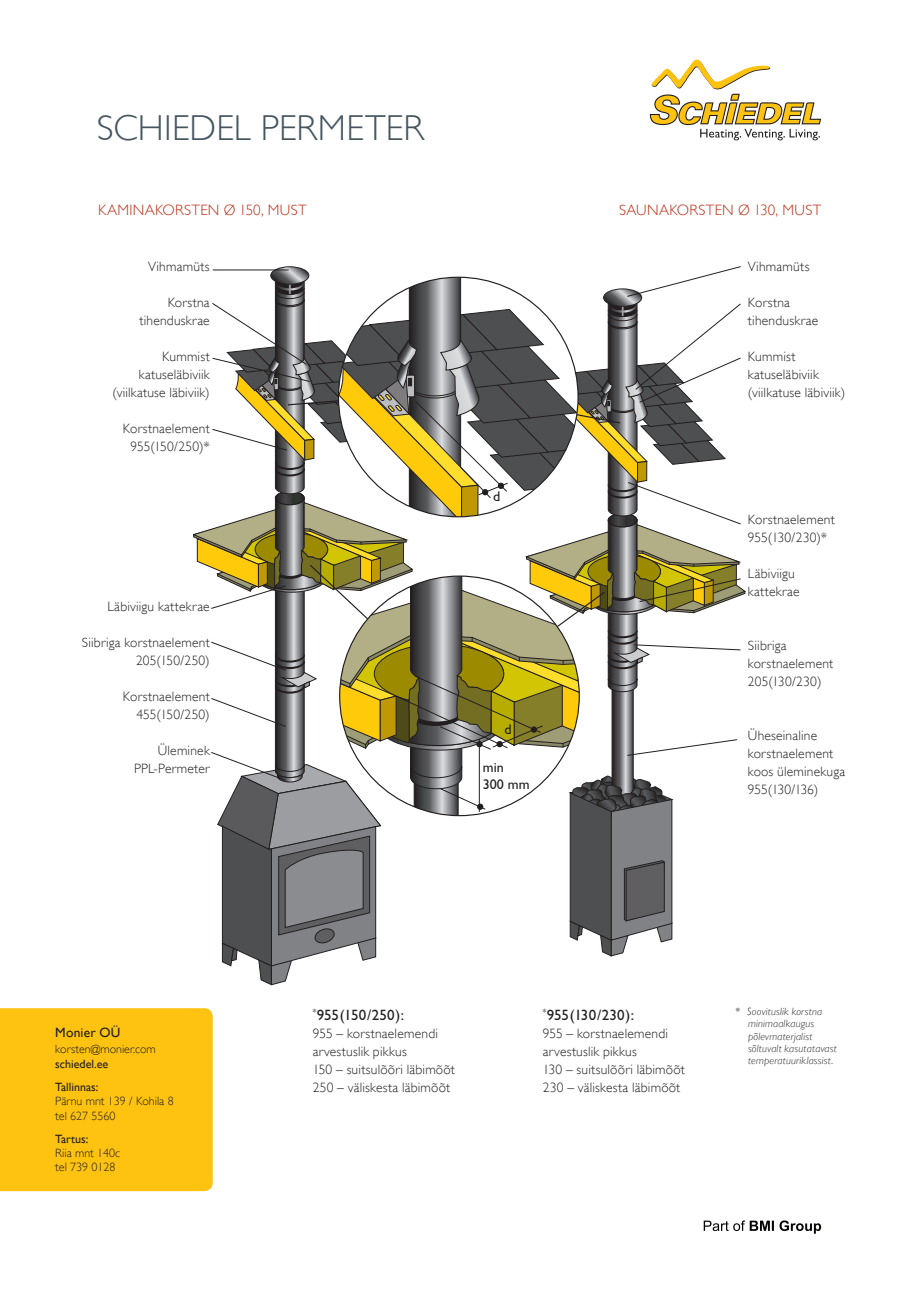
<style>
.page{position:relative;width:919px;height:1289px;background:#fff}
.page>*{position:absolute;margin:0;border:0;box-sizing:border-box;transform-origin:0 0}
.t1{font:300 36px "Gill Sans";letter-spacing:.005em;color:#45555f}
.t2{font:300 15px "Gill Sans";letter-spacing:.02em;color:#bc2e18}
.t3{font:15px "Gill Sans CE";color:#231f20}
.t4{font:14.1px/17px "Gill Sans";color:#231f20}
.t5{font:300 13.5px/18px "Gill Sans";letter-spacing:.015em;color:#231f20}
.t6{font:13.5px "Gill Sans";letter-spacing:.015em;color:#231f20}
.t7{font:300 12px/14.4px "Gill Sans";color:#231f20}
.t8{font:12px/23px "Gill Sans";color:#231f20}
.t9{font:italic 300 10.5px/12px "Gill Sans";letter-spacing:.02em;color:#231f20}
</style>
<div class="page">
<svg style="left:193px;top:266px;width:552px;height:719px"></svg>
<div style="left:0;top:1008px;width:213px;height:183px;background:#fec210"></div>
<svg style="left:650px;top:59px;width:171px;height:81px"></svg>
<svg style="left:703px;top:1220px;width:118px;height:13px"></svg>
<h1 class="t1" style="left:97px;top:108px;width:329px">Schiedel Permeter</h1>
<p class="t2" style="left:98px;top:202px;width:210px">Kaminakorsten Ø 150, must</p>
<p class="t2" style="left:619px;top:202px;width:203px">Saunakorsten Ø 130, must</p>
<p class="t5" style="left:148px;top:258px;width:63px">Vihmamüts</p>
<p class="t5" style="left:139px;top:294px;width:72px;text-align:right">Korstna tihenduskrae</p>
<p class="t5" style="left:112px;top:348px;width:99px;text-align:right">Kummist katuseläbiviik (viilkatuse läbiviik)</p>
<p class="t5" style="left:123px;top:420px;width:88px;text-align:center">Korstnaelement<br>955(150/250)*</p>
<p class="t5" style="left:107px;top:597px;width:104px">Läbiviigu kattekrae</p>
<p class="t5" style="left:82px;top:633px;width:130px;text-align:right">Siibriga korstnaelement<br>205(150/250)</p>
<p class="t5" style="left:123px;top:687px;width:88px;text-align:right">Korstnaelement<br>455(150/250)</p>
<p class="t5" style="left:134px;top:741px;width:78px;text-align:right">Üleminek<br>PPL-Permeter</p>
<p class="t6" style="left:55px;top:1024px;width:67px">Monier OÜ</p>
<p class="t7" style="left:55px;top:1041px;width:102px">korsten@monier.com</p>
<p class="t8" style="left:55px;top:1052px;width:54px">schiedel.ee<br>Tallinnas:</p>
<p class="t7" style="left:55px;top:1093px;width:120px">Pärnu mnt 139 / Kohila 8 tel 627 5560</p>
<p class="t8" style="left:55px;top:1126px;width:35px">Tartus:</p>
<p class="t7" style="left:55px;top:1145px;width:66px">Riia mnt 140c tel 739 0128</p>
<p class="t4" style="left:493px;top:488px;width:9px">d</p>
<p class="t4" style="left:504px;top:721px;width:9px">d</p>
<p class="t4" style="left:483px;top:758px;width:48px">min<br>300 mm</p>
<p class="t5" style="left:747px;top:258px;width:63px">Vihmamüts</p>
<p class="t5" style="left:747px;top:294px;width:72px">Korstna tihenduskrae</p>
<p class="t5" style="left:747px;top:348px;width:99px">Kummist katuseläbiviik (viilkatuse läbiviik)</p>
<p class="t5" style="left:747px;top:510px;width:88px">Korstnaelement<br>955(130/230)*</p>
<p class="t5" style="left:747px;top:564px;width:53px">Läbiviigu kattekrae</p>
<p class="t5" style="left:747px;top:636px;width:87px">Siibriga korstnaelement<br>205(130/230)</p>
<p class="t5" style="left:747px;top:726px;width:99px">Üheseinaline korstnaelement koos üleminekuga<br>955(130/136)</p>
<p class="t3" style="left:313px;top:1006px;width:93px"><sup>*</sup>955(150/250):</p>
<p class="t5" style="left:313px;top:1024px;width:144px">955 – korstnaelemendi arvestuslik pikkus<br>150 – suitsulõõri läbimõõt<br>250 – väliskesta läbimõõt</p>
<p class="t3" style="left:542px;top:1006px;width:93px"><sup>*</sup>955(130/230):</p>
<p class="t5" style="left:542px;top:1024px;width:144px">955 – korstnaelemendi arvestuslik pikkus<br>130 – suitsulõõri läbimõõt<br>230 – väliskesta läbimõõt</p>
<p class="t9" style="left:748px;top:1006px;width:90px;text-indent:-13px">* Soovituslik korstna minimaalkaugus põlevmaterjalist sõltuvalt kasutatavast temperatuuriklassist.</p>
</div>
